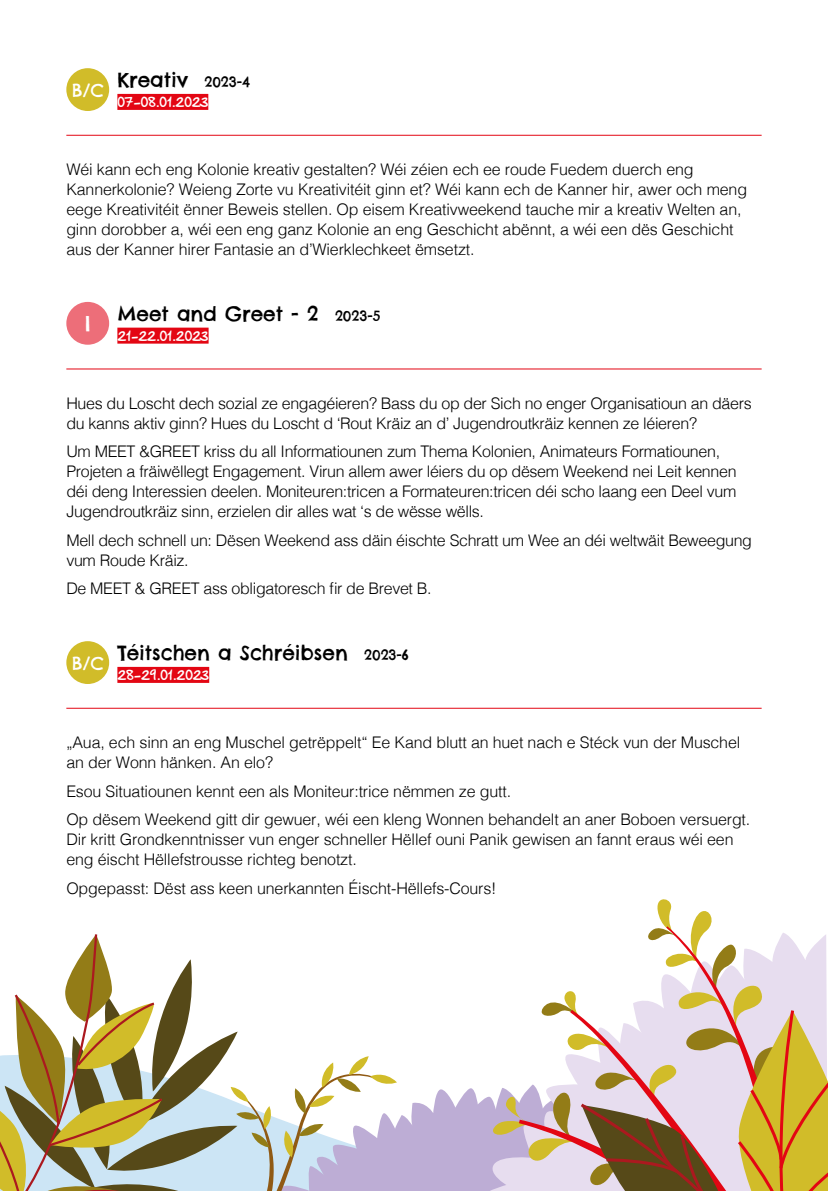
<style>
.page{position:relative;width:828px;height:1191px;background:#fff}
.page>*{position:absolute;margin:0;border:0;box-sizing:border-box;transform-origin:0 0}
.t1{font:20.6px "Chelsea Market Pro";color:#fff}
.t2{font:20px "Chelsea Market Pro";color:#000}
.t3{font:18px "Chelsea Market Pro";color:#fff}
.t4{font:300 16px/20px "Helvetica";letter-spacing:-.01em;color:#000}
.t5{font:16px "Hand Of Sean Pro";letter-spacing:-.01em;color:#fff}
.s1{font-size:14px}
</style>
<div class="page">
<div style="left:117px;top:328px;width:92px;height:16px;background:#e30613"></div>
<div style="left:66px;top:302px;width:43px;height:43px;background:#ed6e79;border-radius:50%"></div>
<div style="left:117px;top:94px;width:91px;height:16px;background:#e30613"></div>
<div style="left:66px;top:68px;width:43px;height:43px;background:#d1bc29;border-radius:50%"></div>
<div style="left:117px;top:667px;width:92px;height:16px;background:#e30613"></div>
<div style="left:66px;top:641px;width:43px;height:43px;background:#d1bc29;border-radius:50%"></div>
<hr style="left:66px;top:368px;width:695px;height:1px;background:#e30613">
<hr style="left:66px;top:135px;width:695px;height:1px;background:#e30613">
<hr style="left:66px;top:707px;width:695px;height:1px;background:#e30613">
<svg style="left:0;top:899px;width:828px;height:292px"></svg>
<p class="t3" style="left:72px;top:79px;width:34px">B/C</p>
<p class="t2" style="left:117px;top:67px;width:134px">Kreativ <span class="s1">2023-4</span></p>
<p class="t5" style="left:117px;top:91px;width:92px">07-08.01.2023</p>
<p class="t4" style="left:66px;top:158px;width:682px">Wéi kann ech eng Kolonie kreativ gestalten? Wéi zéien ech ee roude Fuedem duerch eng Kannerkolonie? Weieng Zorte vu Kreativitéit ginn et? Wéi kann ech de Kanner hir, awer och meng eege Kreativitéit ënner Beweis stellen. Op eisem Kreativweekend tauche mir a kreativ Welten an, ginn dorobber a, wéi een eng ganz Kolonie an eng Geschicht abënnt, a wéi een dës Geschicht aus der Kanner hirer Fantasie an d’Wierklechkeet ëmsetzt.</p>
<p class="t1" style="left:85px;top:310px;width:7px">I</p>
<p class="t2" style="left:117px;top:300px;width:265px">Meet and Greet - 2 <span class="s1">2023-5</span></p>
<p class="t5" style="left:117px;top:325px;width:93px">21-22.01.2023</p>
<p class="t4" style="left:66px;top:392px;width:687px">Hues du Loscht dech sozial ze engagéieren? Bass du op der Sich no enger Organisatioun an däers du kanns aktiv ginn? Hues du Loscht d ‘Rout Kräiz an d’ Jugendroutkräiz kennen ze léieren?</p>
<p class="t4" style="left:66px;top:440px;width:672px">Um MEET &amp;GREET kriss du all Informatiounen zum Thema Kolonien, Animateurs Formatiounen, Projeten a fräiwëllegt Engagement. Virun allem awer léiers du op dësem Weekend nei Leit kennen déi deng Interessien deelen. Moniteuren:tricen a Formateuren:tricen déi scho laang een Deel vum Jugendroutkräiz sinn, erzielen dir alles wat ‘s de wësse wëlls.</p>
<p class="t4" style="left:66px;top:529px;width:687px">Mell dech schnell un: Dësen Weekend ass däin éischte Schratt um Wee an déi weltwäit Beweegung vum Roude Kräiz.</p>
<p class="t4" style="left:66px;top:577px;width:367px">De MEET &amp; GREET ass obligatoresch fir de Brevet B.</p>
<p class="t3" style="left:72px;top:652px;width:34px">B/C</p>
<p class="t2" style="left:117px;top:640px;width:293px">Téitschen a Schréibsen <span class="s1">2023-6</span></p>
<p class="t5" style="left:117px;top:664px;width:93px">28-29.01.2023</p>
<p class="t4" style="left:66px;top:731px;width:675px">„Aua, ech sinn an eng Muschel getrëppelt“ Ee Kand blutt an huet nach e Stéck vun der Muschel an der Wonn hänken. An elo?</p>
<p class="t4" style="left:66px;top:775px;width:685px;line-height:28.4px">Esou Situatiounen kennt een als Moniteur:trice nëmmen ze gutt.<br>Op dësem Weekend gitt dir gewuer, wéi een kleng Wonnen behandelt an aner Boboen versuergt.</p>
<p class="t4" style="left:66px;top:828px;width:668px">Dir kritt Grondkenntnisser vun enger schneller Hëllef ouni Panik gewisen an fannt eraus wéi een eng éischt Hëllefstrousse richteg benotzt.</p>
<p class="t4" style="left:66px;top:877px;width:432px">Opgepasst: Dëst ass keen unerkannten Éischt-Hëllefs-Cours!</p>
</div>
